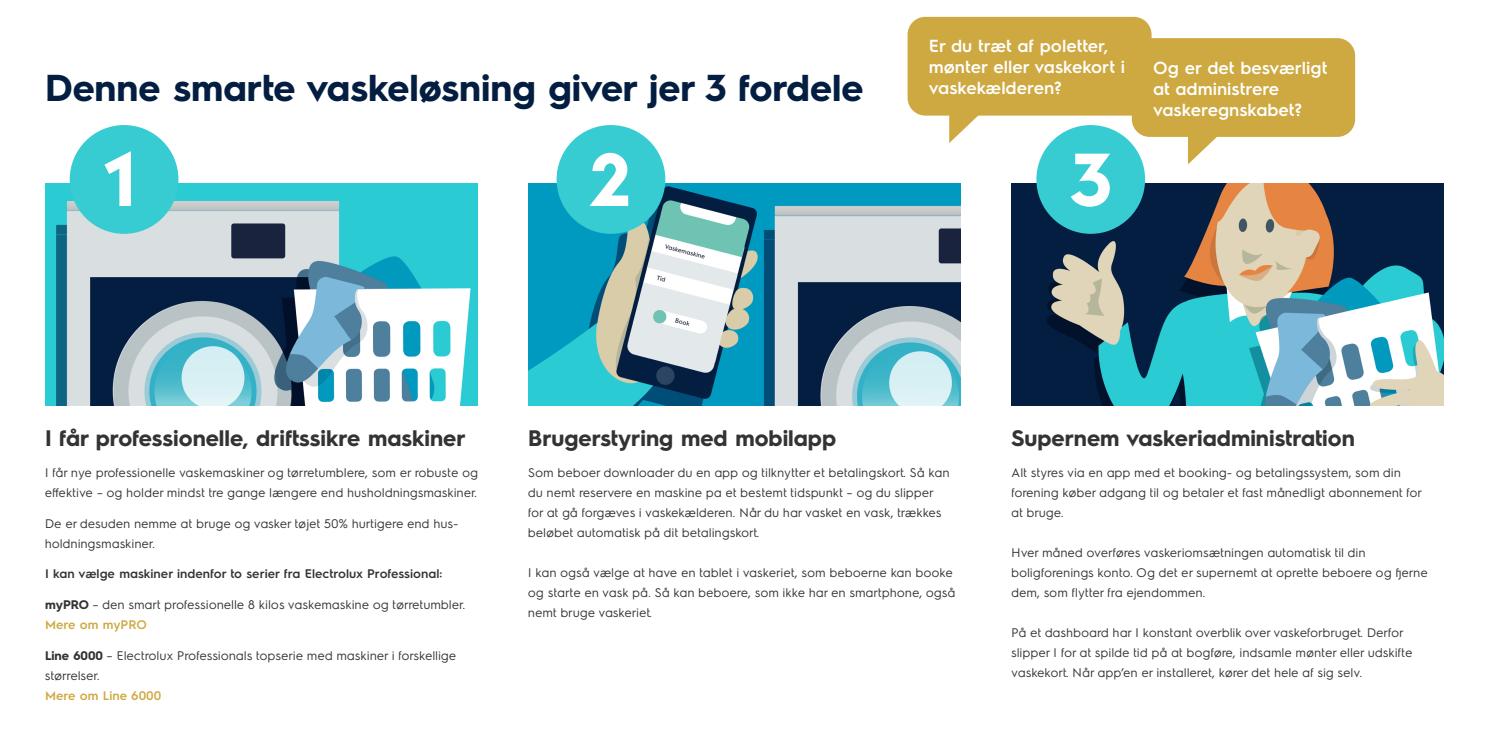
<style>
.page{position:relative;width:1489px;height:745px;background:#fff}
.page>*{position:absolute;margin:0;border:0;box-sizing:border-box;transform-origin:0 0}
.t1{font:700 75px "Electrolux Sans";color:#fff}
.t2{font:700 37.5px "Electrolux Sans";color:#041e41}
.t3{font:700 22.5px "Electrolux Sans";color:#333}
.t4{font:600 17.5px/21px "Electrolux Sans";color:#fff}
.t5{font:12.5px/20px "Electrolux Sans";color:#333}
.t6{font:600 12.5px "Electrolux Sans";color:#333}
.t7{font:600 12.5px "Electrolux Sans";color:#cea941}
.s1{font-weight:700}
.s2{font-weight:600;color:#cea941}
</style>
<div class="page">
<img style="left:45px;top:183px;width:432px;height:222px">
<img style="left:528px;top:183px;width:432px;height:222px">
<img style="left:1011px;top:183px;width:432px;height:222px">
<div style="left:556px;top:125px;width:109px;height:109px;background:#37cbd2;border-radius:50%"></div>
<div style="left:70px;top:125px;width:108px;height:109px;background:#37cbd2;border-radius:50%"></div>
<div style="left:907px;top:17px;width:244px;height:98px;background:#cea941;border-radius:18px"></div>
<svg style="left:949px;top:115px;width:34px;height:28px"></svg>
<div style="left:1131px;top:38px;width:223px;height:99px;background:#cea941;border-radius:18px"></div>
<svg style="left:1187px;top:136px;width:35px;height:28px"></svg>
<div style="left:1036px;top:125px;width:108px;height:109px;background:#37cbd2;border-radius:50%"></div>
<h2 class="t2" style="left:45px;top:62px;width:819px">Denne smarte vaskeløsning giver jer 3 fordele</h2>
<h1 class="t1" style="left:99px;top:127px;width:44px">1</h1>
<h1 class="t1" style="left:589px;top:127px;width:44px">2</h1>
<h3 class="t4" style="left:928px;top:34px;width:198px">Er du træt af poletter, mønter eller vaskekort i vaskekælderen?</h3>
<h1 class="t1" style="left:1069px;top:127px;width:44px">3</h1>
<h3 class="t4" style="left:1152px;top:56px;width:176px">Og er det besværligt at administrere vaskeregnskabet?</h3>
<h3 class="t3" style="left:45px;top:422px;width:422px">I får professionelle, driftssikre maskiner</h3>
<p class="t5" style="left:45px;top:461px;width:435px">I får nye professionelle vaskemaskiner og tørretumblere, som er robuste og effektive – og holder mindst tre gange længere end husholdningsmaskiner.</p>
<p class="t5" style="left:45px;top:512px;width:415px">De er desuden nemme at bruge og vasker tøjet 50% hurtigere end hus&shy;holdningsmaskiner.</p>
<p class="t6" style="left:45px;top:564px;width:399px">I kan vælge maskiner indenfor to serier fra Electrolux Professional:</p>
<p class="t5" style="left:45px;top:593px;width:422px"><span class="s1">myPRO</span> – den smart professionelle 8 kilos vaskemaskine og tørretumbler.<br><span class="s2">Mere om myPRO</span></p>
<p class="t5" style="left:45px;top:644px;width:413px"><span class="s1">Line 6000</span> – Electrolux Professionals topserie med maskiner i forskellige størrelser.</p>
<p class="t7" style="left:45px;top:686px;width:118px">Mere om Line 6000</p>
<h3 class="t3" style="left:528px;top:422px;width:309px">Brugerstyring med mobilapp</h3>
<p class="t5" style="left:528px;top:461px;width:423px">Som beboer downloader du en app og tilknytter et betalingskort. Så kan du nemt reservere en maskine pa et bestemt tidspunkt – og du slipper for at gå forgæves i vaskekælderen. Når du har vasket en vask, trækkes beløbet automatisk på dit betalingskort.</p>
<p class="t5" style="left:528px;top:561px;width:429px">I kan også vælge at have en tablet i vaskeriet, som beboerne kan booke og starte en vask på. Så kan beboere, som ikke har en smartphone, også nemt bruge vaskeriet.</p>
<h3 class="t3" style="left:1011px;top:422px;width:345px">Supernem vaskeriadministration</h3>
<p class="t5" style="left:1011px;top:461px;width:412px">Alt styres via en app med et booking- og betalingssystem, som din forening køber adgang til og betaler et fast månedligt abonnement for at bruge.</p>
<p class="t5" style="left:1011px;top:541px;width:418px">Hver måned overføres vaskeriomsætningen automatisk til din boligforenings konto. Og det er supernemt at oprette beboere og fjerne dem, som flytter fra ejendommen.</p>
<p class="t5" style="left:1011px;top:621px;width:403px">På et dashboard har I konstant overblik over vaskeforbruget. Derfor slipper I for at spilde tid på at bogføre, indsamle mønter eller udskifte vaskekort. Når app’en er installeret, kører det hele af sig selv.</p>
</div>
